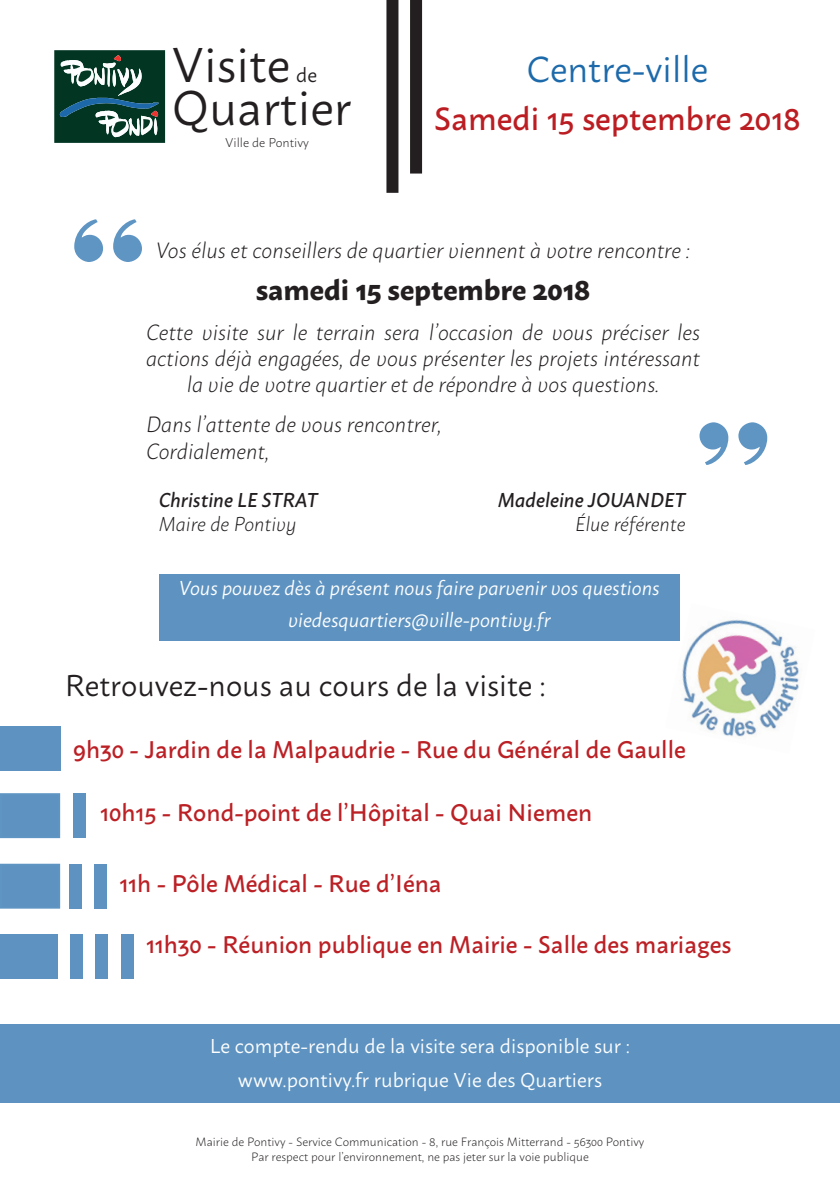
<style>
.page{position:relative;width:840px;height:1191px;background:#fff}
.page>*{position:absolute;margin:0;border:0;box-sizing:border-box;transform-origin:0 0}
.t1{font:48.6px/42.8px "Macho";color:#231f20}
.t2{font:36px "Macho";color:#1d6aab}
.t3{font:500 32px "Macho";color:#bb1d22}
.t4{font:30px "Macho";color:#231f20}
.t5{font:700 28px "Macho";color:#231f20}
.t6{font:500 24px "Macho";color:#bb2025}
.t7{font:italic 300 22px/26.4px "Macho";color:#231f20;text-align:center}
.t8{font:italic 20px/32px "Macho";color:#fff;text-align:center}
.t9{font:20px/34px "Macho";color:#fff;text-align:center}
.t10{font:italic 500 20px "Macho";color:#231f20}
.t11{font:italic 300 20px "Macho";color:#231f20}
.t12{font:20px "Macho";color:#231f20}
.t13{font:300 12.6px "Macho";color:#231f20}
.t14{font:300 12px/14.4px "Macho";color:#231f20;text-align:center}
</style>
<div class="page">
<div style="left:386px;top:0;width:12px;height:193px;background:#231f20"></div>
<div style="left:410px;top:0;width:12px;height:173px;background:#231f20"></div>
<svg style="left:74px;top:219px;width:68px;height:43px"></svg>
<svg style="left:699px;top:422px;width:67px;height:43px"></svg>
<div style="left:0;top:726px;width:60px;height:45px;background:#5e93c1"></div>
<div style="left:0;top:793px;width:60px;height:45px;background:#5e93c1"></div>
<div style="left:0;top:934px;width:57px;height:45px;background:#5e93c1"></div>
<div style="left:73px;top:793px;width:12px;height:45px;background:#5e93c1"></div>
<div style="left:71px;top:934px;width:12px;height:45px;background:#5e93c1"></div>
<div style="left:96px;top:934px;width:12px;height:45px;background:#5e93c1"></div>
<div style="left:121px;top:934px;width:12px;height:45px;background:#5e93c1"></div>
<svg style="left:54px;top:50px;width:112px;height:93px;background:#2d594e"></svg>
<div style="left:0;top:1024px;width:839px;height:78px;background:#5e93c1"></div>
<img style="left:664px;top:603px;width:135px;height:134px">
<div style="left:159px;top:574px;width:520px;height:66px;background:#5e93c1"></div>
<div style="left:0;top:863px;width:60px;height:45px;background:#5e93c1"></div>
<div style="left:69px;top:863px;width:12px;height:45px;background:#5e93c1"></div>
<div style="left:94px;top:863px;width:12px;height:45px;background:#5e93c1"></div>
<h1 class="t1" style="left:172px;top:39px;width:181px">Visite<br>Quartier</h1>
<p class="t12" style="left:296px;top:58px;width:22px">de</p>
<p class="t13" style="left:225px;top:132px;width:85px">Ville de Pontivy</p>
<h2 class="t2" style="left:526px;top:38px;width:183px">Centre-ville</h2>
<h3 class="t3" style="left:433px;top:90px;width:368px">Samedi 15 septembre 2018</h3>
<p class="t7" style="left:156px;top:235px;width:535px">Vos élus et conseillers de quartier viennent à votre rencontre :</p>
<p class="t5" style="left:255px;top:264px;width:336px">samedi 15 septembre 2018</p>
<p class="t7" style="left:146px;top:317px;width:555px">Cette visite sur le terrain sera l’occasion de vous préciser les actions déjà engagées, de vous présenter les projets intéressant la vie de votre quartier et de répondre à vos questions.</p>
<p class="t7" style="left:146px;top:410px;width:297px;text-align:left">Dans l’attente de vous rencontrer,<br>Cordialement,</p>
<p class="t10" style="left:159px;top:482px;width:160px">Christine LE STRAT</p>
<p class="t11" style="left:159px;top:507px;width:139px">Maire de Pontivy</p>
<p class="t10" style="left:497px;top:482px;width:189px">Madeleine JOUANDET</p>
<p class="t11" style="left:575px;top:507px;width:112px">Élue référente</p>
<p class="t8" style="left:179px;top:570px;width:482px">Vous pouvez dès à présent nous faire parvenir vos questions viedesquartiers@ville-pontivy.fr</p>
<h3 class="t4" style="left:65px;top:659px;width:482px">Retrouvez-nous au cours de la visite :</h3>
<p class="t6" style="left:73px;top:728px;width:613px">9h30 - Jardin de la Malpaudrie - Rue du Général de Gaulle</p>
<p class="t6" style="left:100px;top:791px;width:493px">10h15 - Rond-point de l’Hôpital - Quai Niemen</p>
<p class="t6" style="left:119px;top:862px;width:323px">11h - Pôle Médical - Rue d’Iéna</p>
<p class="t6" style="left:146px;top:923px;width:586px">11h30 - Réunion publique en Mairie - Salle des mariages</p>
<p class="t9" style="left:210px;top:1027px;width:421px">Le compte-rendu de la visite sera disponible sur : www.pontivy.fr rubrique Vie des Quartiers</p>
<p class="t14" style="left:195px;top:1133px;width:450px">Mairie de Pontivy - Service Communication - 8, rue François Mitterrand - 56300 Pontivy<br>Par respect pour l’environnement, ne pas jeter sur la voie publique</p>
</div>
